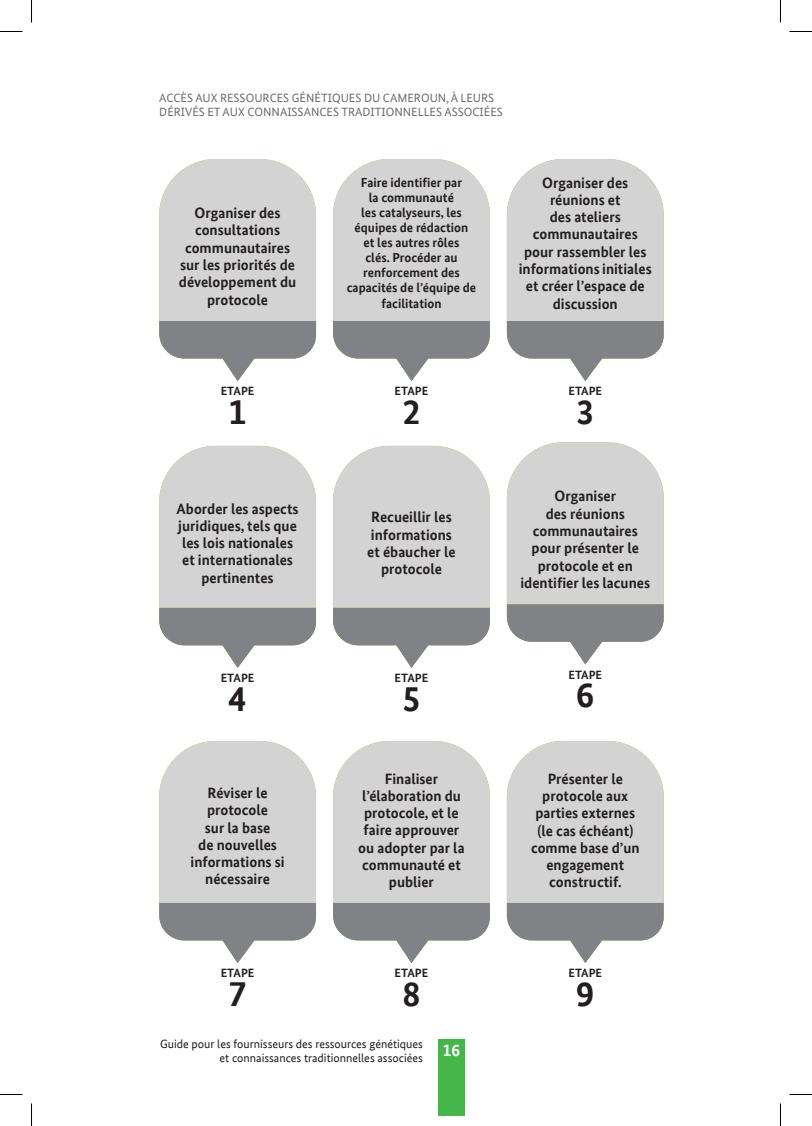
<style>
.page{position:relative;width:812px;height:1126px;background:#fff}
.page>*{position:absolute;margin:0;border:0;box-sizing:border-box;transform-origin:0 0}
.t1{font:700 36.15px "Bundes Sans Office";color:#231f20}
.t2{font:700 15px/17.2px "Bundes Sans Office";color:#231f20;text-align:center}
.t3{font:700 13.2px/15.1px "Bundes Sans Office";color:#231f20;text-align:center}
.t4{font:12px/14.4px "Bundes Sans Office";color:#6c6d70}
.t5{font:12px/14.4px "Bundes Sans Office";color:#231f20}
.t6{font:700 12px "Bundes Sans Office";color:#231f20}
</style>
<div class="page">
<div style="left:438px;top:1039px;width:26px;height:77px;background:#45b749"></div>
<svg style="left:506px;top:442px;width:157px;height:222px;background:#cbcbcb"></svg>
<svg style="left:159px;top:741px;width:157px;height:222px;background:#cbcbcb"></svg>
<svg style="left:159px;top:159px;width:157px;height:222px;background:#cbcbcb"></svg>
<svg style="left:333px;top:159px;width:156px;height:222px;background:#cbcacb"></svg>
<svg style="left:506px;top:159px;width:157px;height:222px;background:#cbcbcb"></svg>
<svg style="left:333px;top:741px;width:156px;height:222px;background:#cbcacb"></svg>
<svg style="left:159px;top:446px;width:157px;height:222px;background:#cbcbcb"></svg>
<svg style="left:333px;top:446px;width:156px;height:222px;background:#cbcacb"></svg>
<svg style="left:506px;top:741px;width:157px;height:222px;background:#cbcbcb"></svg>
<svg style="left:0;top:31px;width:22px;height:1px"></svg>
<svg style="left:789px;top:31px;width:22px;height:1px"></svg>
<svg style="left:0;top:1094px;width:22px;height:1px"></svg>
<svg style="left:789px;top:1094px;width:22px;height:1px"></svg>
<svg style="left:31px;top:0;width:1px;height:22px"></svg>
<svg style="left:31px;top:1103px;width:1px;height:23px"></svg>
<svg style="left:780px;top:0;width:1px;height:22px"></svg>
<svg style="left:780px;top:1103px;width:1px;height:23px"></svg>
<p class="t4" style="left:159px;top:91px;width:345px">ACCÈS AUX RESSOURCES GÉNÉTIQUES DU CAMEROUN, À LEURS<br>DÉRIVÉS ET AUX CONNAISSANCES TRADITIONNELLES ASSOCIÉES</p>
<p class="t2" style="left:179px;top:204px;width:119px">Organiser des consultations communautaires sur les priorités de développement du protocole</p>
<p class="t6" style="left:221px;top:384px;width:35px">ETAPE</p>
<h1 class="t1" style="left:228px;top:391px;width:20px">1</h1>
<p class="t2" style="left:177px;top:500px;width:123px">Aborder les aspects juridiques, tels que les lois nationales et internationales pertinentes</p>
<p class="t6" style="left:221px;top:671px;width:35px">ETAPE</p>
<h1 class="t1" style="left:228px;top:678px;width:20px">4</h1>
<p class="t2" style="left:190px;top:784px;width:96px">Réviser le protocole<br>sur la base<br>de nouvelles informations si nécessaire</p>
<p class="t6" style="left:221px;top:966px;width:35px">ETAPE</p>
<h1 class="t1" style="left:228px;top:973px;width:20px">7</h1>
<p class="t3" style="left:346px;top:174px;width:131px">Faire identifier par<br>la communauté<br>les catalyseurs, les équipes de rédaction<br>et les autres rôles<br>clés. Procéder au renforcement des capacités de l’équipe de facilitation</p>
<p class="t2" style="left:518px;top:174px;width:135px">Organiser des réunions et<br>des ateliers communautaires pour rassembler les informations initiales et créer l’espace de discussion</p>
<p class="t6" style="left:394px;top:384px;width:35px">ETAPE</p>
<h1 class="t1" style="left:402px;top:391px;width:20px">2</h1>
<p class="t6" style="left:568px;top:384px;width:35px">ETAPE</p>
<h1 class="t1" style="left:576px;top:391px;width:20px">3</h1>
<p class="t2" style="left:367px;top:508px;width:90px">Recueillir les informations et ébaucher le protocole</p>
<p class="t2" style="left:520px;top:488px;width:131px">Organiser<br>des réunions communautaires pour présenter le protocole et en identifier les lacunes</p>
<p class="t6" style="left:394px;top:671px;width:35px">ETAPE</p>
<h1 class="t1" style="left:402px;top:678px;width:20px">5</h1>
<p class="t6" style="left:568px;top:667px;width:35px">ETAPE</p>
<h1 class="t1" style="left:576px;top:674px;width:20px">6</h1>
<p class="t2" style="left:358px;top:770px;width:108px">Finaliser l’élaboration du protocole, et le faire approuver ou adopter par la communauté et publier</p>
<p class="t2" style="left:531px;top:770px;width:110px">Présenter le protocole aux parties externes (le cas échéant) comme base d’un engagement constructif.</p>
<p class="t6" style="left:394px;top:966px;width:35px">ETAPE</p>
<h1 class="t1" style="left:402px;top:973px;width:20px">8</h1>
<p class="t6" style="left:568px;top:966px;width:35px">ETAPE</p>
<h1 class="t1" style="left:576px;top:973px;width:20px">9</h1>
<p class="t5" style="left:219px;top:1036px;width:242px;text-indent:-59px">Guide pour les fournisseurs des ressources génétiques<br>et connaissances traditionnelles associées <sup>16</sup></p>
</div>
